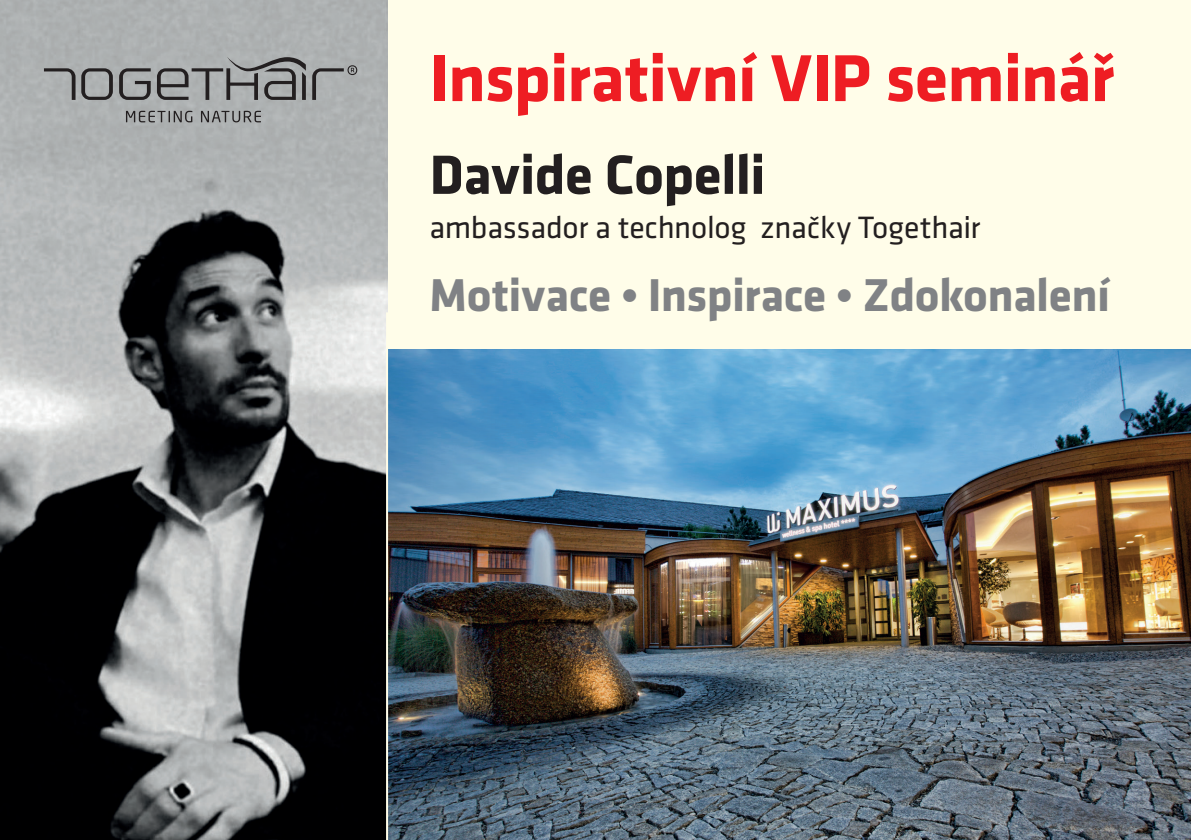
<style>
.page{position:relative;width:1191px;height:840px;background:#fff}
.page>*{position:absolute;margin:0;border:0;box-sizing:border-box;transform-origin:0 0}
.t1{font:700 68.6px "Klavika";letter-spacing:-.015em;color:#ee1d23}
.t2{font:700 57.2px "Klavika";letter-spacing:-.01em;color:#231f20}
.t3{font:700 47.6px "Klavika";letter-spacing:-.01em;color:#808285}
.t4{font:32px "Klavika";letter-spacing:-.01em;color:#231f20}
</style>
<div class="page">
<div style="left:0;top:0;width:1191px;height:839px;background:#fffde9"></div>
<img style="left:388px;top:349px;width:803px;height:490px">
<img style="left:0;top:0;width:387px;height:839px">
<hr style="left:386px;top:312px;width:2px;height:527px;background:#fffde9">
<svg style="left:119px;top:68px;width:32px;height:32px"></svg>
<svg style="left:312px;top:65px;width:45px;height:35px;background:#989a9b"></svg>
<svg style="left:44px;top:68px;width:69px;height:32px;background:#8b8d8e"></svg>
<svg style="left:157px;top:57px;width:149px;height:43px;background:#898a8b"></svg>
<svg style="left:126px;top:111px;width:66px;height:11px"></svg>
<svg style="left:201px;top:111px;width:60px;height:11px"></svg>
<h1 class="t1" style="left:429px;top:29px;width:686px">Inspirativní VIP seminář</h1>
<h2 class="t2" style="left:429px;top:133px;width:337px">Davide Copelli</h2>
<p class="t4" style="left:429px;top:206px;width:552px">ambassador a technolog značky Togethair</p>
<h3 class="t3" style="left:429px;top:261px;width:682px">Motivace • Inspirace • Zdokonalení</h3>
</div>
